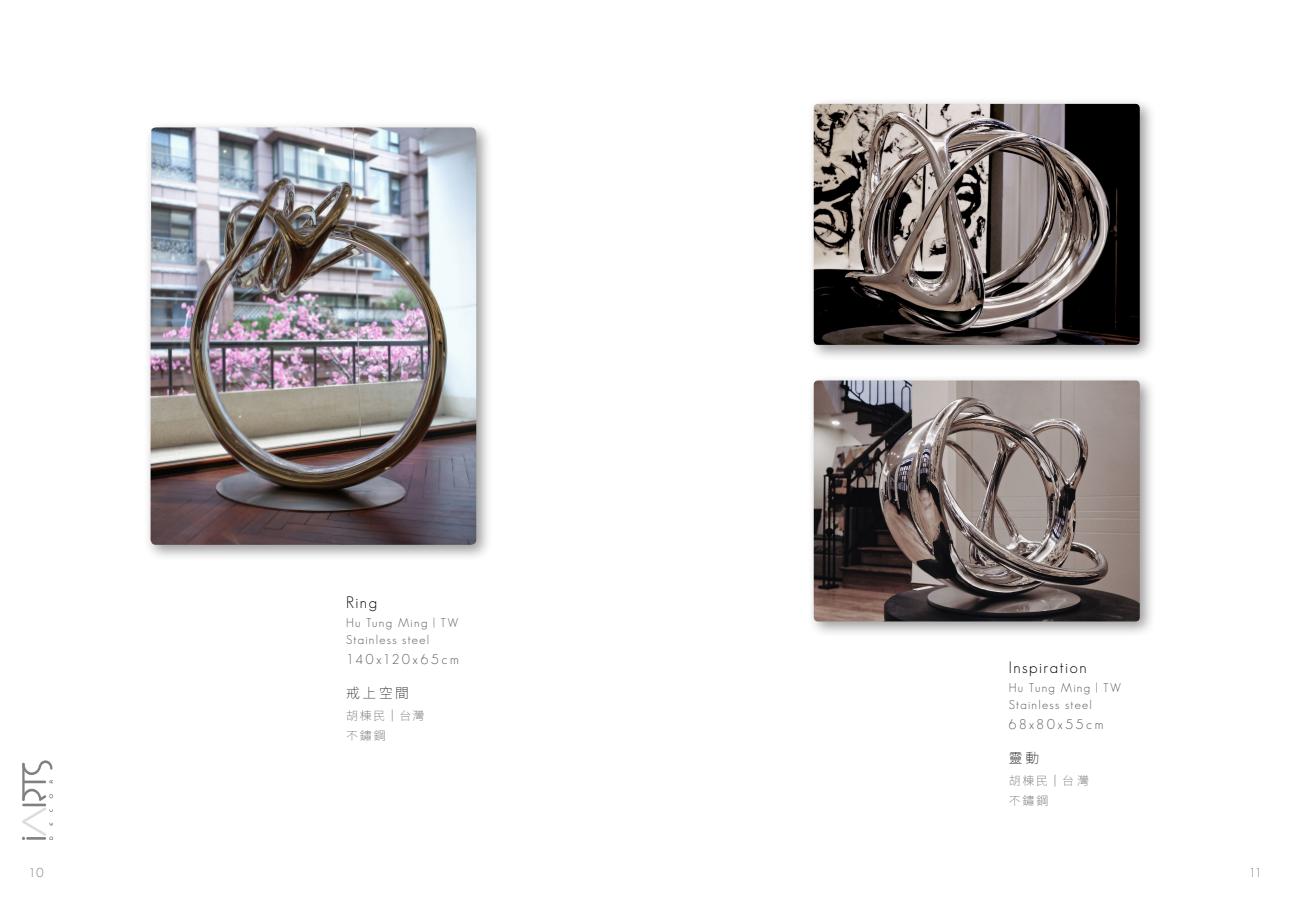
<style>
.page{position:relative;width:1290px;height:911px;background:#fff}
.page>*{position:absolute;margin:0;border:0;box-sizing:border-box;transform-origin:0 0}
.t1{font:300 16.25px "Geosans";letter-spacing:.095em;color:#000}
.t2{font:300 13.75px "Geosans";letter-spacing:.21em;color:#595757}
.t3{font:100 13.75px "Noto Sans TC";letter-spacing:.205em;color:#000}
.t4{font:300 12.5px/17.5px "Geosans";letter-spacing:.105em;color:#595757}
.t5{font:300 12.5px "Geosans";color:#727171}
.t6{font:100 11.88px/20px "Noto Sans TC";letter-spacing:.155em;color:#595757}
</style>
<div class="page">
<hr style="left:22px;top:803px;width:24px;height:3px;background:#000">
<svg style="left:22px;top:760px;width:31px;height:41px"></svg>
<svg style="left:22px;top:807px;width:31px;height:33px"></svg>
<div style="left:144px;top:120px;width:349px;height:441px;background:#000;opacity:.4"></div>
<img style="left:151px;top:127px;width:325px;height:418px">
<div style="left:807px;top:374px;width:349px;height:264px;background:#000;opacity:.4"></div>
<img style="left:814px;top:380px;width:326px;height:241px">
<div style="left:807px;top:97px;width:349px;height:265px;background:#000;opacity:.4"></div>
<img style="left:814px;top:104px;width:326px;height:241px">
<h1 class="t1" style="left:346px;top:593px;width:33px">Ring</h1>
<p class="t4" style="left:346px;top:613px;width:114px">Hu Tung Ming | TW<br>Stainless steel</p>
<p class="t2" style="left:346px;top:651px;width:114px">140x120x65cm</p>
<p class="t3" style="left:346px;top:685px;width:65px">戒上空間</p>
<p class="t6" style="left:346px;top:705px;width:80px">胡棟民｜台灣不鏽鋼</p>
<h1 class="t1" style="left:1009px;top:658px;width:79px">Inspiration</h1>
<p class="t4" style="left:1009px;top:678px;width:114px">Hu Tung Ming | TW<br>Stainless steel</p>
<p class="t2" style="left:1009px;top:716px;width:96px">68x80x55cm</p>
<p class="t3" style="left:1009px;top:750px;width:32px">靈動</p>
<p class="t6" style="left:1009px;top:770px;width:82px">胡棟民｜台灣不鏽鋼</p>
<p class="t5" style="left:28px;top:865px;width:16px">10</p>
<p class="t5" style="left:1249px;top:865px;width:14px">11</p>
</div>
